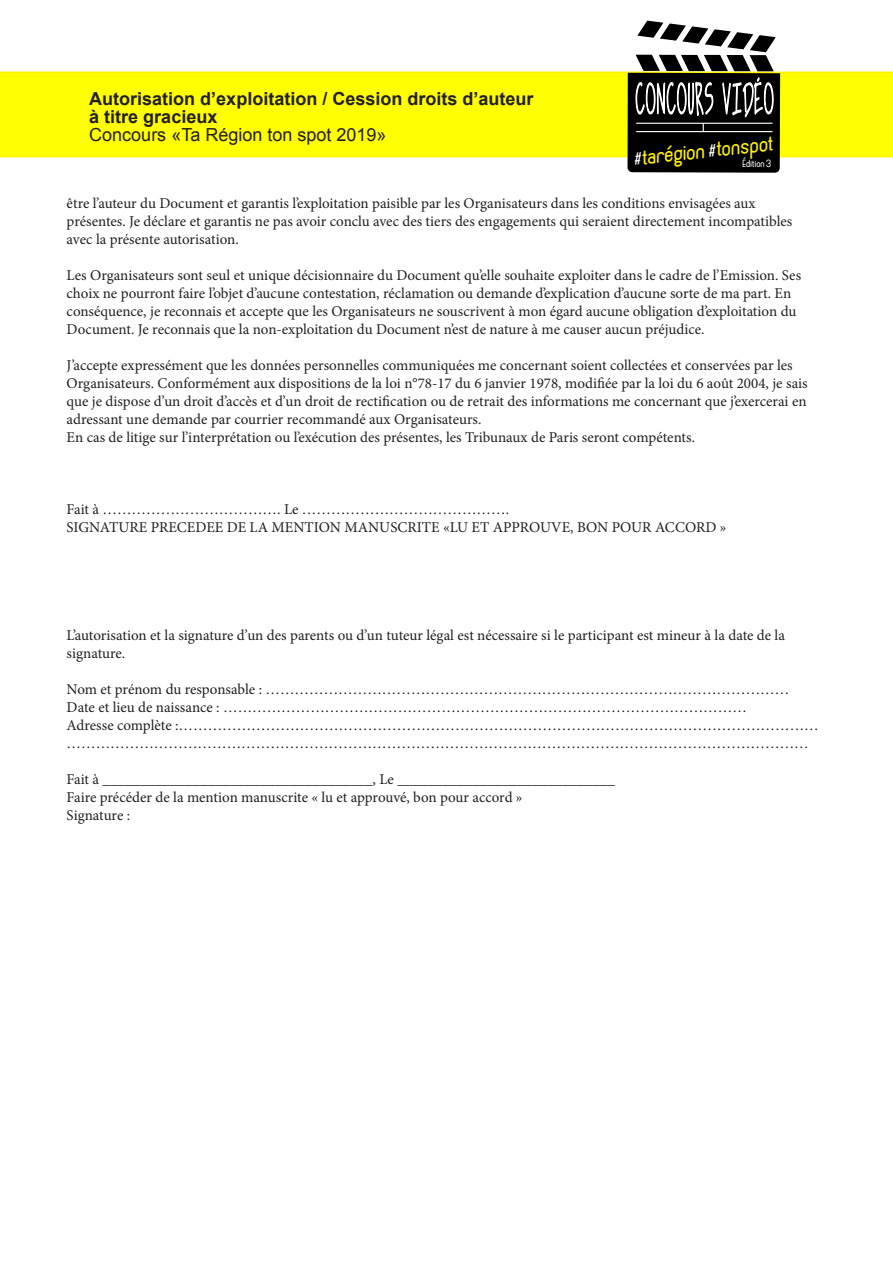
<style>
.page{position:relative;width:893px;height:1263px;background:#fff}
.page>*{position:absolute;margin:0;border:0;box-sizing:border-box;transform-origin:0 0}
.t1{font:24px "Cronus Round";color:#fff101}
.t2{font:700 18px "Arial";color:#231f20}
.t3{font:18px "Arial";color:#231f20}
.t4{font:15px/18px "Minion Pro";color:#231f20}
.t5{font:10.8px "Cronus Round";color:#fff}
.s1{font-size:18.3px;color:#fff}
</style>
<div class="page">
<div style="left:0;top:72px;width:893px;height:85px;background:#ffff01"></div>
<svg style="left:627px;top:20px;width:156px;height:153px"></svg>
<p class="t2" style="left:89px;top:86px;width:446px">Autorisation d’exploitation / Cession droits d’auteur</p>
<p class="t2" style="left:89px;top:104px;width:130px">à titre gracieux</p>
<p class="t3" style="left:89px;top:122px;width:299px">Concours «Ta Région ton spot 2019»</p>
<p class="t1" style="left:632px;top:142px;width:142px;rotate:-6deg"><span class="s1">#</span>tarégion <span class="s1">#</span>tonspot</p>
<p class="t5" style="left:743px;top:157px;width:30px">Édition 3</p>
<p class="t4" style="left:67px;top:194px;width:690px">être l’auteur du Document et garantis l’exploitation paisible par les Organisateurs dans les conditions envisagées aux</p>
<p class="t4" style="left:67px;top:212px;width:727px">présentes. Je déclare et garantis ne pas avoir conclu avec des tiers des engagements qui seraient directement incompatibles</p>
<p class="t4" style="left:67px;top:230px;width:174px">avec la présente autorisation.</p>
<p class="t4" style="left:67px;top:266px;width:736px">Les Organisateurs sont seul et unique décisionnaire du Document qu’elle souhaite exploiter dans le cadre de l’Emission. Ses</p>
<p class="t4" style="left:67px;top:284px;width:726px">choix ne pourront faire l’objet d’aucune contestation, réclamation ou demande d’explication d’aucune sorte de ma part. En</p>
<p class="t4" style="left:67px;top:302px;width:731px">conséquence, je reconnais et accepte que les Organisateurs ne souscrivent à mon égard aucune obligation d’exploitation du<br>Document. Je reconnais que la non-exploitation du Document n’est de nature à me causer aucun préjudice.</p>
<p class="t4" style="left:67px;top:356px;width:742px">J’accepte expressément que les données personnelles communiquées me concernant soient collectées et conservées par les<br>Organisateurs. Conformément aux dispositions de la loi n°78-17 du 6 janvier 1978, modifiée par la loi du 6 août 2004, je sais que je dispose d’un droit d’accès et d’un droit de rectification ou de retrait des informations me concernant que j’exercerai en</p>
<p class="t4" style="left:67px;top:410px;width:416px">adressant une demande par courrier recommandé aux Organisateurs.</p>
<p class="t4" style="left:67px;top:428px;width:630px">En cas de litige sur l’interprétation ou l’exécution des présentes, les Tribunaux de Paris seront compétents.</p>
<p class="t4" style="left:67px;top:500px;width:444px">Fait à ………………………………. Le …………………………………….</p>
<p class="t4" style="left:67px;top:518px;width:661px">SIGNATURE PRECEDEE DE LA MENTION MANUSCRITE «LU ET APPROUVE, BON POUR ACCORD »</p>
<p class="t4" style="left:67px;top:626px;width:720px">L’autorisation et la signature d’un des parents ou d’un tuteur légal est nécessaire si le participant est mineur à la date de la signature.</p>
<p class="t4" style="left:67px;top:680px;width:724px">Nom et prénom du responsable : ………………………………………………………………………………………………</p>
<p class="t4" style="left:67px;top:698px;width:682px">Date et lieu de naissance : ………………………………………………………………………………………………</p>
<p class="t4" style="left:67px;top:716px;width:754px">Adresse complète :…………………………………………………………………………………………………………………… ………………………………………………………………………………………………………………………………………</p>
<p class="t4" style="left:67px;top:770px;width:550px">Fait à ____________________________________, Le _____________________________</p>
<p class="t4" style="left:67px;top:788px;width:457px">Faire précéder de la mention manuscrite « lu et approuvé, bon pour accord »</p>
<p class="t4" style="left:67px;top:806px;width:65px">Signature :</p>
</div>
